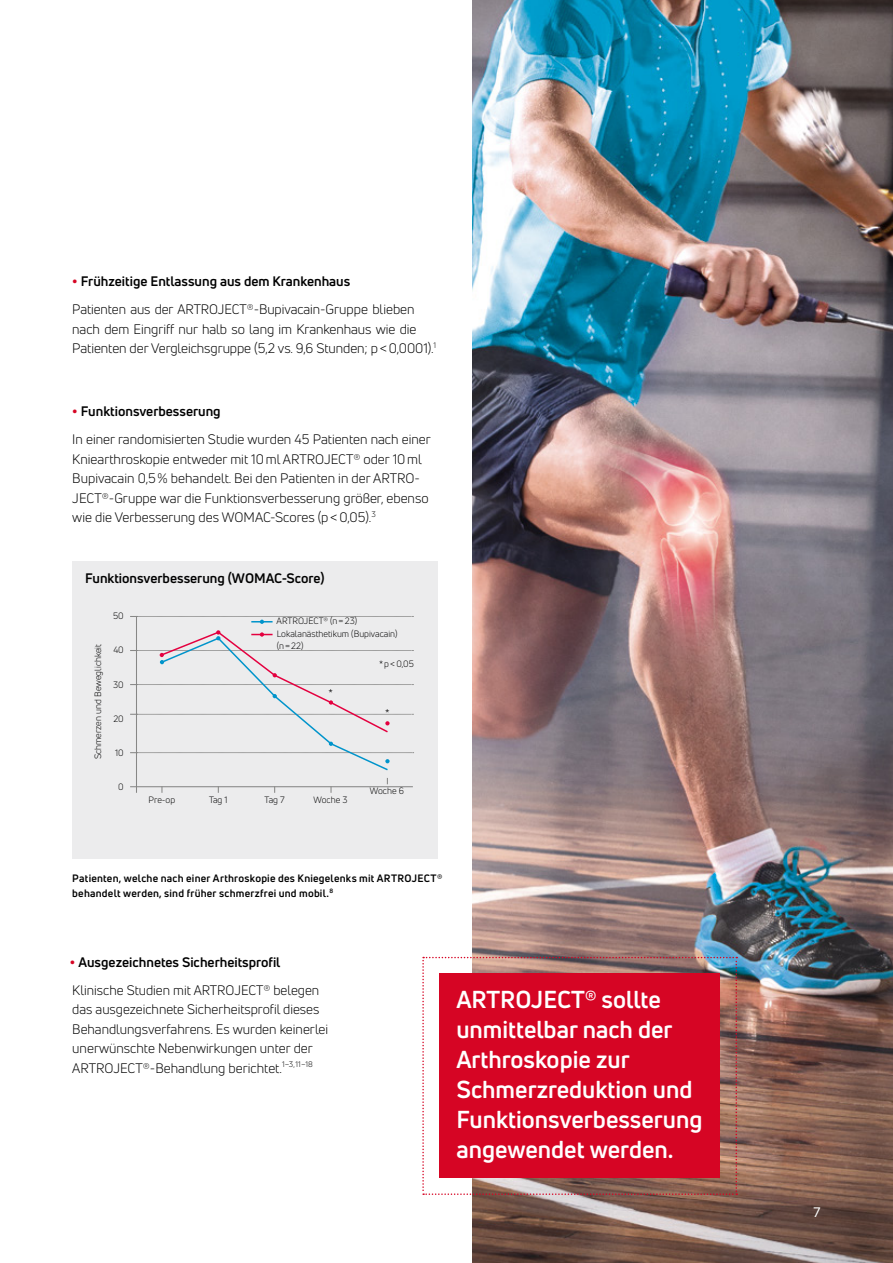
<style>
.page{position:relative;width:893px;height:1263px;background:#fff}
.page>*{position:absolute;margin:0;border:0;box-sizing:border-box;transform-origin:0 0}
.t1{font:700 24px/30px "Uni Neue";color:#fff}
.t2{font:13.5px/19.5px "Uni Neue";color:#000}
.t3{font:700 13.5px "Uni Neue";color:#000}
.t4{font:13.5px "Uni Neue";color:#fff}
.t5{font:700 10.5px/15px "Uni Neue";letter-spacing:.02em;color:#000}
.t6{font:9.75px "Uni Neue";color:#000}
.t7{font:9px/12.8px "Uni Neue";color:#000}
.s1{font-weight:800;color:#d60524}
.s2{font-weight:700}
</style>
<div class="page">
<img style="left:472px;top:0;width:421px;height:1263px">
<div style="left:72px;top:561px;width:366px;height:298px;background:#ececed"></div>
<svg style="left:130px;top:616px;width:284px;height:177px"></svg>
<img style="left:422px;top:957px;width:315px;height:238px">
<div style="left:439px;top:974px;width:281px;height:204px;background:#d60524"></div>
<p class="t2" style="left:72px;top:267px;width:344px;line-height:28px"><span class="s1">•</span> <span class="s2">Frühzeitige Entlassung aus dem Krankenhaus<br></span>Patienten aus der ARTROJECT®-Bupivacain-Gruppe blieben</p>
<p class="t2" style="left:72px;top:319px;width:365px">nach dem Eingriff nur halb so lang im Krankenhaus wie die<br>Patienten der Vergleichsgruppe (5,2 vs. 9,6 Stunden; p&lt;0,0001).<sup>1</sup></p>
<p class="t2" style="left:72px;top:397px;width:360px;line-height:28px"><span class="s1">•</span> <span class="s2">Funktionsverbesserung<br></span>In einer randomisierten Studie wurden 45 Patienten nach einer</p>
<p class="t2" style="left:72px;top:449px;width:358px">Kniearthroskopie entweder mit 10ml ARTROJECT® oder 10ml Bupivacain 0,5% behandelt. Bei den Patienten in der ARTRO-JECT®-Gruppe war die Funktionsverbesserung größer, ebenso wie die Verbesserung des WOMAC-Scores (p&lt;0,05).<sup>3</sup></p>
<p class="t3" style="left:85px;top:570px;width:241px">Funktionsverbesserung (WOMAC-Score)</p>
<p class="t7" style="left:92px;top:759px;width:117px;rotate:-90deg">Schmerzen und Beweglichkeit</p>
<p class="t7" style="left:113px;top:609px;width:12px">50</p>
<p class="t7" style="left:113px;top:644px;width:12px">40</p>
<p class="t7" style="left:113px;top:678px;width:12px">30</p>
<p class="t7" style="left:113px;top:712px;width:12px">20</p>
<p class="t7" style="left:115px;top:746px;width:10px">10</p>
<p class="t7" style="left:118px;top:780px;width:7px">0</p>
<p class="t7" style="left:277px;top:614px;width:82px">ARTROJECT® (n=23)</p>
<p class="t7" style="left:277px;top:627px;width:122px">Lokalanästhetikum (Bupivacain) (n=22)</p>
<p class="t6" style="left:329px;top:686px;width:6px">*</p>
<p class="t7" style="left:379px;top:657px;width:36px">*p&lt;0,05</p>
<p class="t6" style="left:385px;top:707px;width:6px">*</p>
<p class="t7" style="left:149px;top:793px;width:28px">Pre-op</p>
<p class="t7" style="left:209px;top:793px;width:20px">Tag 1</p>
<p class="t7" style="left:265px;top:793px;width:22px">Tag 7</p>
<p class="t7" style="left:313px;top:793px;width:36px">Woche 3</p>
<p class="t7" style="left:370px;top:785px;width:36px">Woche 6</p>
<p class="t5" style="left:72px;top:870px;width:372px">Patienten, welche nach einer Arthroskopie des Kniegelenks mit ARTROJECT® behandelt werden, sind früher schmerzfrei und mobil.<sup>8</sup></p>
<p class="t2" style="left:70px;top:948px;width:251px;line-height:28px"><span class="s1">•</span> <span class="s2">Ausgezeichnetes Sicherheitsprofil<br></span>Klinische Studien mit ARTROJECT® belegen</p>
<p class="t2" style="left:72px;top:999px;width:257px">das ausgezeichnete Sicherheitsprofil dieses Behandlungsverfahrens. Es wurden keinerlei unerwünschte Nebenwirkungen unter der ARTROJECT®--Behandlung berichtet.<sup>1–3,11–18</sup></p>
<h1 class="t1" style="left:456px;top:984px;width:248px">ARTROJECT® sollte unmittelbar nach der<br>Arthroskopie zur<br>Schmerzreduktion und<br>Funktionsverbesserung angewendet werden.</h1>
<p class="t4" style="left:814px;top:1204px;width:9px">7</p>
</div>
